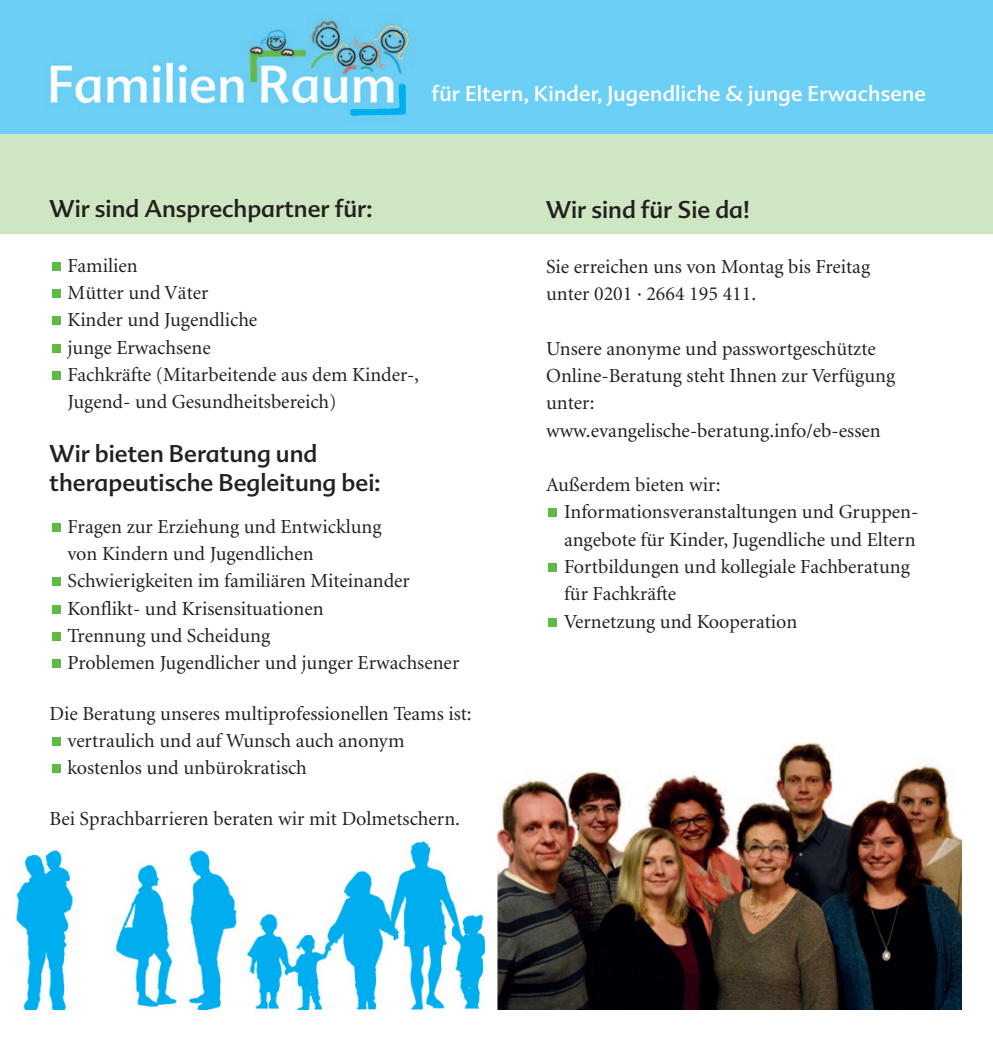
<style>
.page{position:relative;width:993px;height:1042px;background:#fff}
.page>*{position:absolute;margin:0;border:0;box-sizing:border-box;transform-origin:0 0}
.t1{font:23.62px "Advert";color:#231f20}
.t2{font:21px "Advert";letter-spacing:.01em;color:#fff}
.t3{font:19.95px "Minion";color:#231f20}
</style>
<div class="page">
<img style="left:0;top:0;width:992px;height:134px">
<img style="left:15px;top:841px;width:471px;height:168px">
<div style="left:0;top:134px;width:992px;height:99px;background:#cee6c1"></div>
<div style="left:52px;top:262px;width:9px;height:9px;background:#60bb46"></div>
<div style="left:52px;top:289px;width:9px;height:9px;background:#60bb46"></div>
<div style="left:52px;top:316px;width:9px;height:9px;background:#60bb46"></div>
<div style="left:52px;top:344px;width:9px;height:9px;background:#60bb46"></div>
<div style="left:52px;top:371px;width:9px;height:9px;background:#60bb46"></div>
<div style="left:52px;top:523px;width:9px;height:9px;background:#60bb46"></div>
<div style="left:52px;top:577px;width:9px;height:9px;background:#60bb46"></div>
<div style="left:52px;top:605px;width:9px;height:8px;background:#60bb46"></div>
<div style="left:52px;top:632px;width:9px;height:9px;background:#60bb46"></div>
<div style="left:52px;top:659px;width:9px;height:9px;background:#60bb46"></div>
<div style="left:52px;top:737px;width:9px;height:9px;background:#60bb46"></div>
<div style="left:52px;top:764px;width:9px;height:9px;background:#60bb46"></div>
<div style="left:548px;top:508px;width:9px;height:9px;background:#60bb46"></div>
<div style="left:548px;top:563px;width:9px;height:9px;background:#60bb46"></div>
<div style="left:548px;top:618px;width:9px;height:8px;background:#60bb46"></div>
<img style="left:497px;top:742px;width:464px;height:267px">
<p class="t1" style="left:50px;top:197px;width:324px">Wir sind Ansprechpartner für:</p>
<p class="t2" style="left:431px;top:83px;width:495px">für Eltern, Kinder, Jugendliche &amp; junge Erwachsene</p>
<p class="t1" style="left:546px;top:198px;width:205px">Wir sind für Sie da!</p>
<p class="t3" style="left:67px;top:258px;width:72px">Familien</p>
<p class="t3" style="left:67px;top:285px;width:142px">Mütter und Väter</p>
<p class="t3" style="left:67px;top:312px;width:191px">Kinder und Jugendliche</p>
<p class="t3" style="left:67px;top:339px;width:145px">junge Erwachsene</p>
<p class="t3" style="left:67px;top:367px;width:353px">Fachkräfte (Mitarbeitende aus dem Kinder-,</p>
<p class="t3" style="left:67px;top:394px;width:270px">Jugend- und Gesundheitsbereich)</p>
<p class="t1" style="left:50px;top:442px;width:269px">Wir bieten Beratung und</p>
<p class="t1" style="left:50px;top:472px;width:332px">therapeutische Begleitung bei:</p>
<p class="t3" style="left:67px;top:518px;width:315px">Fragen zur Erziehung und Entwicklung</p>
<p class="t3" style="left:67px;top:546px;width:248px">von Kindern und Jugendlichen</p>
<p class="t3" style="left:67px;top:573px;width:344px">Schwierigkeiten im familiären Miteinander</p>
<p class="t3" style="left:67px;top:600px;width:257px">Konflikt- und Krisensituationen</p>
<p class="t3" style="left:67px;top:628px;width:204px">Trennung und Scheidung</p>
<p class="t3" style="left:67px;top:655px;width:393px">Problemen Jugendlicher und junger Erwachsener</p>
<p class="t3" style="left:50px;top:705px;width:423px">Die Beratung unseres multiprofessionellen Teams ist:</p>
<p class="t3" style="left:67px;top:733px;width:338px">vertraulich und auf Wunsch auch anonym</p>
<p class="t3" style="left:67px;top:760px;width:241px">kostenlos und unbürokratisch</p>
<p class="t3" style="left:50px;top:810px;width:412px">Bei Sprachbarrieren beraten wir mit Dolmetschern.</p>
<p class="t3" style="left:546px;top:258px;width:325px">Sie erreichen uns von Montag bis Freitag</p>
<p class="t3" style="left:546px;top:286px;width:211px">unter 0201 · 2664 195 411.</p>
<p class="t3" style="left:546px;top:340px;width:331px">Unsere anonyme und passwortgeschützte</p>
<p class="t3" style="left:546px;top:368px;width:350px">Online-Beratung steht Ihnen zur Verfügung</p>
<p class="t3" style="left:546px;top:395px;width:50px">unter:</p>
<p class="t3" style="left:546px;top:422px;width:336px">www.evangelische-beratung.info/eb-essen</p>
<p class="t3" style="left:546px;top:477px;width:176px">Außerdem bieten wir:</p>
<p class="t3" style="left:564px;top:504px;width:356px">Informationsveranstaltungen und Gruppen-</p>
<p class="t3" style="left:564px;top:531px;width:353px">angebote für Kinder, Jugendliche und Eltern</p>
<p class="t3" style="left:564px;top:559px;width:347px">Fortbildungen und kollegiale Fachberatung</p>
<p class="t3" style="left:564px;top:586px;width:114px">für Fachkräfte</p>
<p class="t3" style="left:564px;top:613px;width:235px">Vernetzung und Kooperation</p>
</div>
